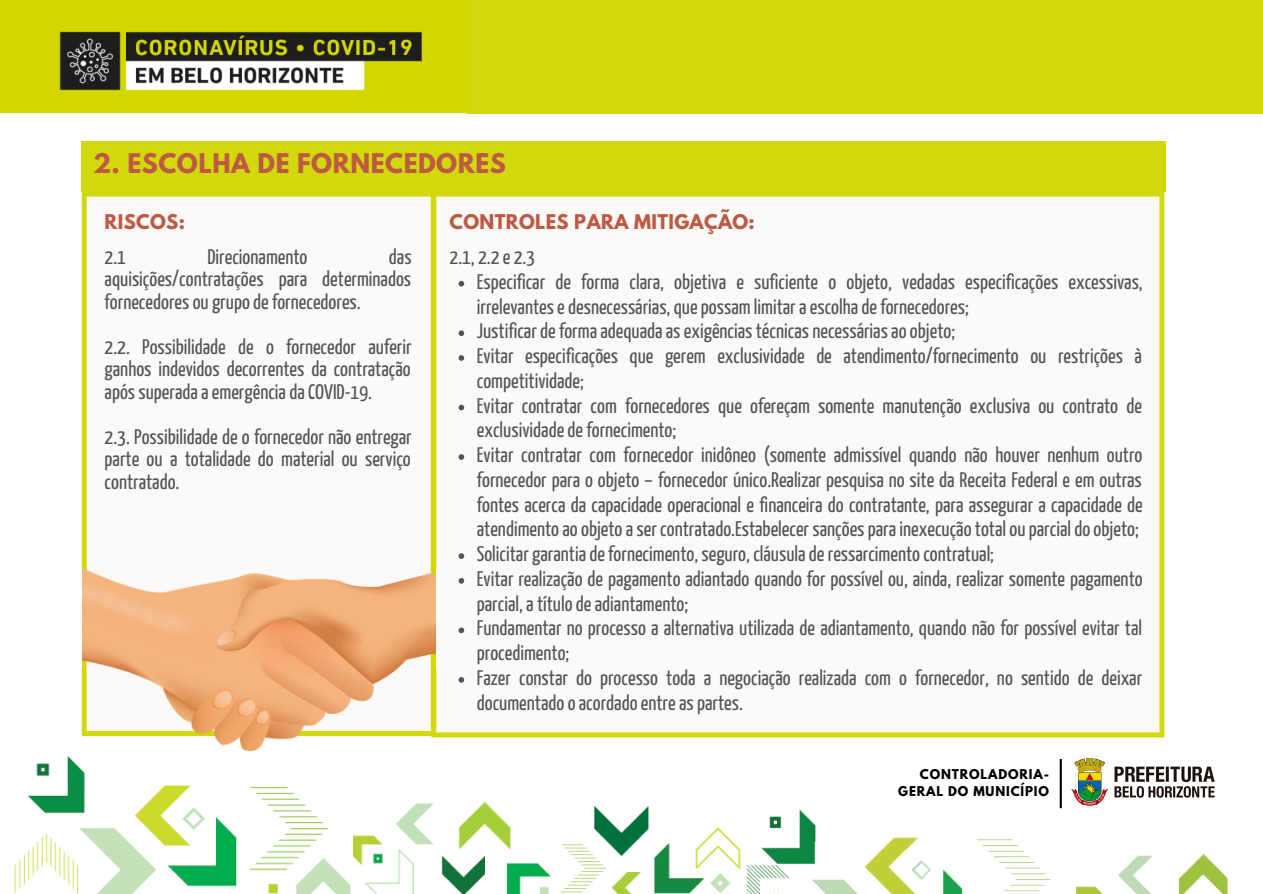
<style>
.page{position:relative;width:1263px;height:894px;background:#fff}
.page>*{position:absolute;margin:0;border:0;box-sizing:border-box;transform-origin:0 0}
.t1{font:700 24px "League Spartan";letter-spacing:.02em;color:#be5944}
.t2{font:21px/24.8px "Yanone Kaffeesatz";color:#545454;text-align:justify}
.t3{font:700 18px "League Spartan";letter-spacing:.02em;color:#be5944}
.t4{font:700 12px/16.8px "League Spartan";letter-spacing:.07em;color:#000;text-align:right}
</style>
<div class="page">
<img style="left:0;top:0;width:466px;height:112px">
<div style="left:466px;top:0;width:796px;height:113px;background:#d3d80b"></div>
<img style="left:14px;top:737px;width:817px;height:156px">
<img style="left:756px;top:784px;width:472px;height:109px">
<svg style="left:1060px;top:759px;width:2px;height:49px"></svg>
<img style="left:1069px;top:756px;width:145px;height:52px">
<div style="left:82px;top:141px;width:1084px;height:51px;background:#d3d80b"></div>
<svg style="left:436px;top:192px;width:728px;height:545px"></svg>
<svg style="left:82px;top:192px;width:354px;height:238px"></svg>
<img style="left:19px;top:430px;width:458px;height:458px">
<div style="left:436px;top:567px;width:83px;height:101px;background:#fbfaf9"></div>
<svg style="left:459px;top:281px;width:5px;height:5px"></svg>
<svg style="left:459px;top:330px;width:5px;height:6px"></svg>
<svg style="left:459px;top:355px;width:5px;height:6px"></svg>
<svg style="left:459px;top:404px;width:5px;height:6px"></svg>
<svg style="left:459px;top:454px;width:5px;height:5px"></svg>
<svg style="left:459px;top:553px;width:5px;height:5px"></svg>
<svg style="left:459px;top:578px;width:5px;height:5px"></svg>
<svg style="left:459px;top:627px;width:5px;height:6px"></svg>
<svg style="left:459px;top:677px;width:5px;height:5px"></svg>
<div style="left:0;top:567px;width:82px;height:100px;background:#fff"></div>
<p class="t1" style="left:93px;top:151px;width:414px">2. ESCOLHA DE FORNECEDORES</p>
<p class="t3" style="left:105px;top:212px;width:82px">RISCOS:</p>
<p class="t3" style="left:450px;top:212px;width:307px">CONTROLES PARA MITIGAÇÃO:</p>
<p class="t2" style="left:477px;top:268px;width:667px;text-align:left">Especificar de forma clara, objetiva e suficiente o objeto, vedadas especificações excessivas, irrelevantes e desnecessárias, que possam limitar a escolha de fornecedores;<br>Justificar de forma adequada as exigências técnicas necessárias ao objeto;<br>Evitar especificações que gerem exclusividade de atendimento/fornecimento ou restrições à competitividade;<br>Evitar contratar com fornecedores que ofereçam somente manutenção exclusiva ou contrato de exclusividade de fornecimento;<br>Evitar contratar com fornecedor inidôneo (somente admissível quando não houver nenhum outro fornecedor para o objeto – fornecedor único.Realizar pesquisa no site da Receita Federal e em outras fontes acerca da capacidade operacional e financeira do contratante, para assegurar a capacidade de atendimento ao objeto a ser contratado.Estabelecer sanções para inexecução total ou parcial do objeto; Solicitar garantia de fornecimento, seguro, cláusula de ressarcimento contratual;<br>Evitar realização de pagamento adiantado quando for possível ou, ainda, realizar somente pagamento parcial, a título de adiantamento;<br>Fundamentar no processo a alternativa utilizada de adiantamento, quando não for possível evitar tal procedimento;<br>Fazer constar do processo toda a negociação realizada com o fornecedor, no sentido de deixar documentado o acordado entre as partes.</p>
<p class="t2" style="left:105px;top:244px;width:308px;line-height:22.5px;text-indent:284px">das aquisições/contratações para determinados fornecedores ou grupo de fornecedores.</p>
<p class="t2" style="left:105px;top:334px;width:309px;line-height:22.5px">2.2. Possibilidade de o fornecedor auferir ganhos indevidos decorrentes da contratação após superada a emergência da COVID-19.</p>
<p class="t2" style="left:105px;top:424px;width:309px;line-height:22.5px">2.3. Possibilidade de o fornecedor não entregar parte ou a totalidade do material ou serviço contratado.</p>
<p class="t2" style="left:105px;top:243px;width:23px">2.1</p>
<p class="t2" style="left:207px;top:243px;width:101px">Direcionamento</p>
<p class="t2" style="left:450px;top:243px;width:87px">2.1, 2.2 e 2.3</p>
<p class="t4" style="left:898px;top:767px;width:152px">CONTROLADORIA-<br>GERAL DO MUNICÍPIO</p>
</div>
